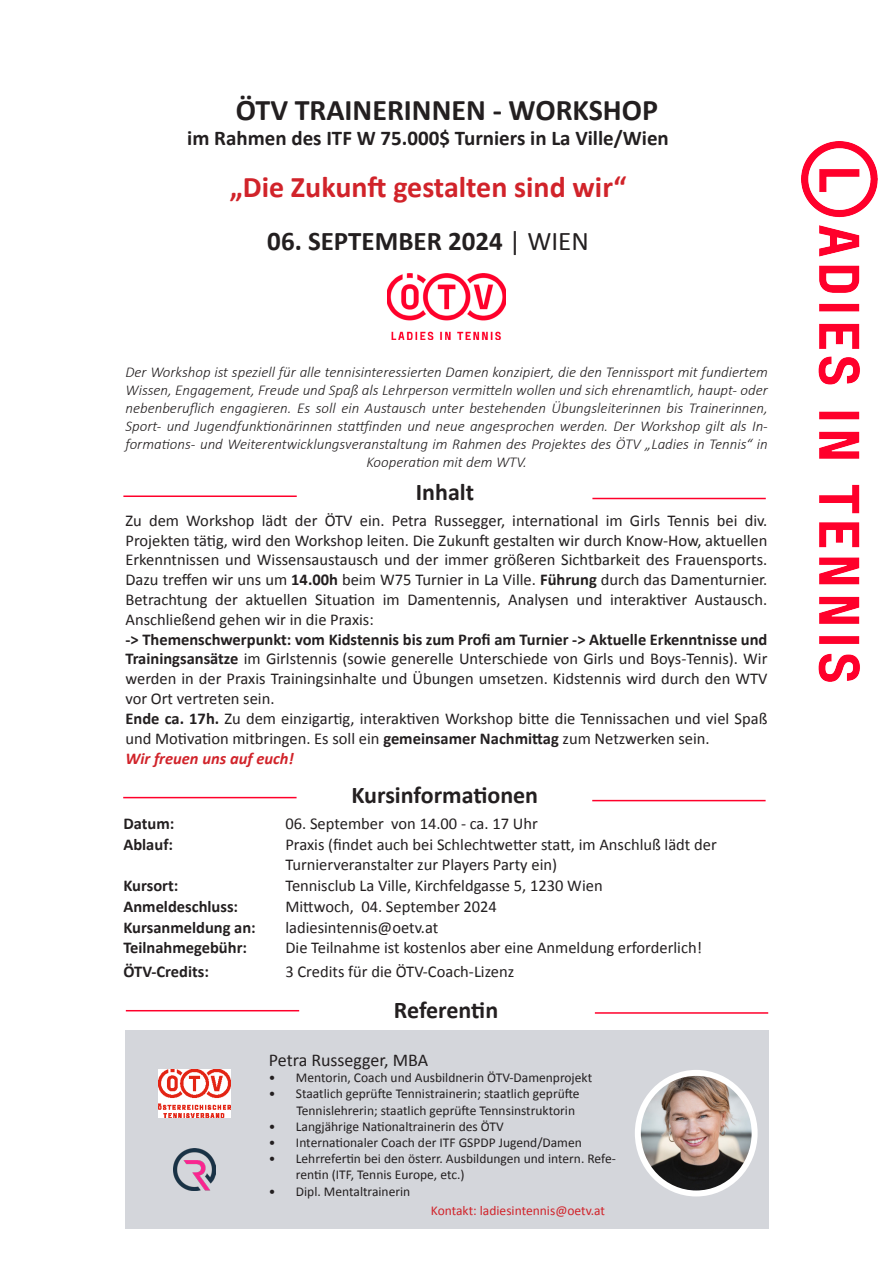
<style>
.page{position:relative;width:893px;height:1263px;background:#fff}
.page>*{position:absolute;margin:0;border:0;box-sizing:border-box;transform-origin:0 0}
.t1{font:700 30px "Calibri";color:#d1232a}
.t2{font:700 30px "Calibri";color:#231f20}
.t3{font:700 27px "Calibri";color:#231f20}
.t4{font:700 24px "Calibri";color:#231f20}
.t5{font:700 21px "Calibri";color:#231f20}
.t6{font:18px "Calibri";color:#231f20}
.t7{font:16.5px/19.8px "Calibri";color:#231f20;text-align:justify}
.t8{font:700 16.5px "Calibri";color:#231f20}
.t9{font:italic 700 16.5px "Calibri";color:#d1232a}
.t10{font:italic 300 15px/18px "Calibri";color:#231f20;text-align:center}
.t11{font:13.5px/16.2px "Calibri";color:#231f20}
.t12{font:13.5px "Calibri";color:#d1232a}
.s1{font-weight:400}
.s2{font-weight:700}
</style>
<div class="page">
<div style="left:125px;top:1030px;width:644px;height:199px;background:#d4d6db"></div>
<hr style="left:123px;top:797px;width:174px;height:1px;background:#ff002b">
<hr style="left:592px;top:800px;width:174px;height:1px;background:#ff002b">
<img style="left:638px;top:1073px;width:113px;height:120px">
<div style="left:635px;top:1070px;width:123px;height:126px;border:6px solid #fff;border-radius:50%"></div>
<hr style="left:595px;top:1012px;width:173px;height:2px;background:#ff002b">
<hr style="left:126px;top:1010px;width:173px;height:1px;background:#ff002b">
<hr style="left:123px;top:495px;width:174px;height:2px;background:#ff002b">
<hr style="left:592px;top:498px;width:174px;height:1px;background:#ff002b">
<img style="left:801px;top:142px;width:76px;height:540px">
<img style="left:159px;top:1070px;width:72px;height:48px">
<img style="left:174px;top:1148px;width:42px;height:42px">
<img style="left:387px;top:273px;width:118px;height:66px">
<p class="t2" style="left:236px;top:89px;width:424px">ÖTV TRAINERINNEN - WORKSHOP</p>
<p class="t5" style="left:187px;top:123px;width:483px">im Rahmen des ITF W 75.000$ Turniers in La Ville/Wien</p>
<p class="t1" style="left:230px;top:166px;width:398px">„Die Zukunft gestalten sind wir“</p>
<p class="t3" style="left:267px;top:222px;width:323px">06. SEPTEMBER 2024 <span class="s1">| WIEN</span></p>
<p class="t10" style="left:125px;top:363px;width:644px">Der Workshop ist speziell für alle tennisinteressierten Damen konzipiert, die den Tennissport mit fundiertem Wissen, Engagement, Freude und Spaß als Lehrperson vermitteln wollen und sich ehrenamtlich, haupt- oder nebenberuflich engagieren. Es soll ein Austausch unter bestehenden Übungsleiterinnen bis Trainerinnen, Sport- und Jugendfunktionärinnen stattfinden und neue angesprochen werden. Der Workshop gilt als In&shy;formations- und Weiterentwicklungsveranstaltung im Rahmen des Projektes des ÖTV „Ladies in Tennis“ in Kooperation mit dem WTV.</p>
<p class="t4" style="left:416px;top:475px;width:60px">Inhalt</p>
<p class="t7" style="left:125px;top:510px;width:643px">Zu dem Workshop lädt der ÖTV ein. Petra Russegger, international im Girls Tennis bei div.<br>Projekten tätig, wird den Workshop leiten. Die Zukunft gestalten wir durch Know-How, aktuellen Erkenntnissen und Wissensaustausch und der immer größeren Sichtbarkeit des Frauensports.<br>Dazu treffen wir uns um <span class="s2">14.00h</span> beim W75 Turnier in La Ville. <span class="s2">Führung</span> durch das Damenturnier.<br>Betrachtung der aktuellen Situation im Damentennis, Analysen und interaktiver Austausch.<br>Anschließend gehen wir in die Praxis:</p>
<p class="t7" style="left:125px;top:629px;width:643px"><span class="s2">-&gt; Themenschwerpunkt: vom Kidstennis bis zum Profi am Turnier -&gt; Aktuelle Erkenntnisse und Trainingsansätze</span> im Girlstennis (sowie generelle Unterschiede von Girls und Boys-Tennis). Wir werden in der Praxis Trainingsinhalte und Übungen umsetzen. Kidstennis wird durch den WTV vor Ort vertreten sein.</p>
<p class="t7" style="left:125px;top:708px;width:643px"><span class="s2">Ende ca. 17h.</span> Zu dem einzigartig, interaktiven Workshop bitte die Tennissachen und viel Spaß und Motivation mitbringen. Es soll ein <span class="s2">gemeinsamer Nachmittag</span> zum Netzwerken sein.</p>
<p class="t9" style="left:125px;top:746px;width:170px">Wir freuen uns auf euch!</p>
<p class="t4" style="left:351px;top:778px;width:188px">Kursinformationen</p>
<p class="t8" style="left:123px;top:812px;width:52px">Datum:</p>
<p class="t7" style="left:285px;top:813px;width:254px">06. September von 14.00 - ca. 17 Uhr</p>
<p class="t8" style="left:123px;top:832px;width:51px">Ablauf:</p>
<p class="t7" style="left:285px;top:834px;width:433px">Praxis (findet auch bei Schlechtwetter statt, im Anschluß lädt der</p>
<p class="t7" style="left:285px;top:854px;width:273px">Turnierveranstalter zur Players Party ein)</p>
<p class="t8" style="left:123px;top:874px;width:56px">Kursort:</p>
<p class="t7" style="left:285px;top:875px;width:319px">Tennisclub La Ville, Kirchfeldgasse 5, 1230 Wien</p>
<p class="t8" style="left:123px;top:895px;width:116px">Anmeldeschluss:</p>
<p class="t7" style="left:285px;top:896px;width:213px">Mittwoch, 04. September 2024</p>
<p class="t8" style="left:123px;top:915px;width:134px">Kursanmeldung an:</p>
<p class="t7" style="left:285px;top:917px;width:154px">ladiesintennis@oetv.at</p>
<p class="t8" style="left:123px;top:936px;width:125px">Teilnahmegebühr:</p>
<p class="t7" style="left:285px;top:937px;width:418px">Die Teilnahme ist kostenlos aber eine Anmeldung erforderlich!</p>
<p class="t8" style="left:123px;top:960px;width:87px">ÖTV-Credits:</p>
<p class="t7" style="left:285px;top:961px;width:230px">3 Credits für die ÖTV-Coach-Lizenz</p>
<p class="t4" style="left:394px;top:993px;width:106px">Referentin</p>
<p class="t6" style="left:269px;top:1047px;width:161px">Petra Russegger, MBA</p>
<p class="t11" style="left:269px;top:1069px;width:325px">• Mentorin, Coach und Ausbildnerin ÖTV-Damenprojekt</p>
<p class="t11" style="left:269px;top:1085px;width:312px">• Staatlich geprüfte Tennistrainerin; staatlich geprüfte</p>
<p class="t11" style="left:296px;top:1101px;width:280px">Tennislehrerin; staatlich geprüfte Tennsinstruktorin</p>
<p class="t11" style="left:269px;top:1118px;width:236px">• Langjährige Nationaltrainerin des ÖTV</p>
<p class="t11" style="left:269px;top:1134px;width:314px">• Internationaler Coach der ITF GSPDP Jugend/Damen</p>
<p class="t11" style="left:296px;top:1150px;width:321px;text-indent:-27px">• Lehrrefertin bei den österr. Ausbildungen und intern. Refe&shy;rentin (ITF, Tennis Europe, etc.)</p>
<p class="t11" style="left:269px;top:1182px;width:143px">• Dipl. Mentaltrainerin</p>
<p class="t12" style="left:431px;top:1201px;width:176px">Kontakt: ladiesintennis@oetv.at</p>
</div>
